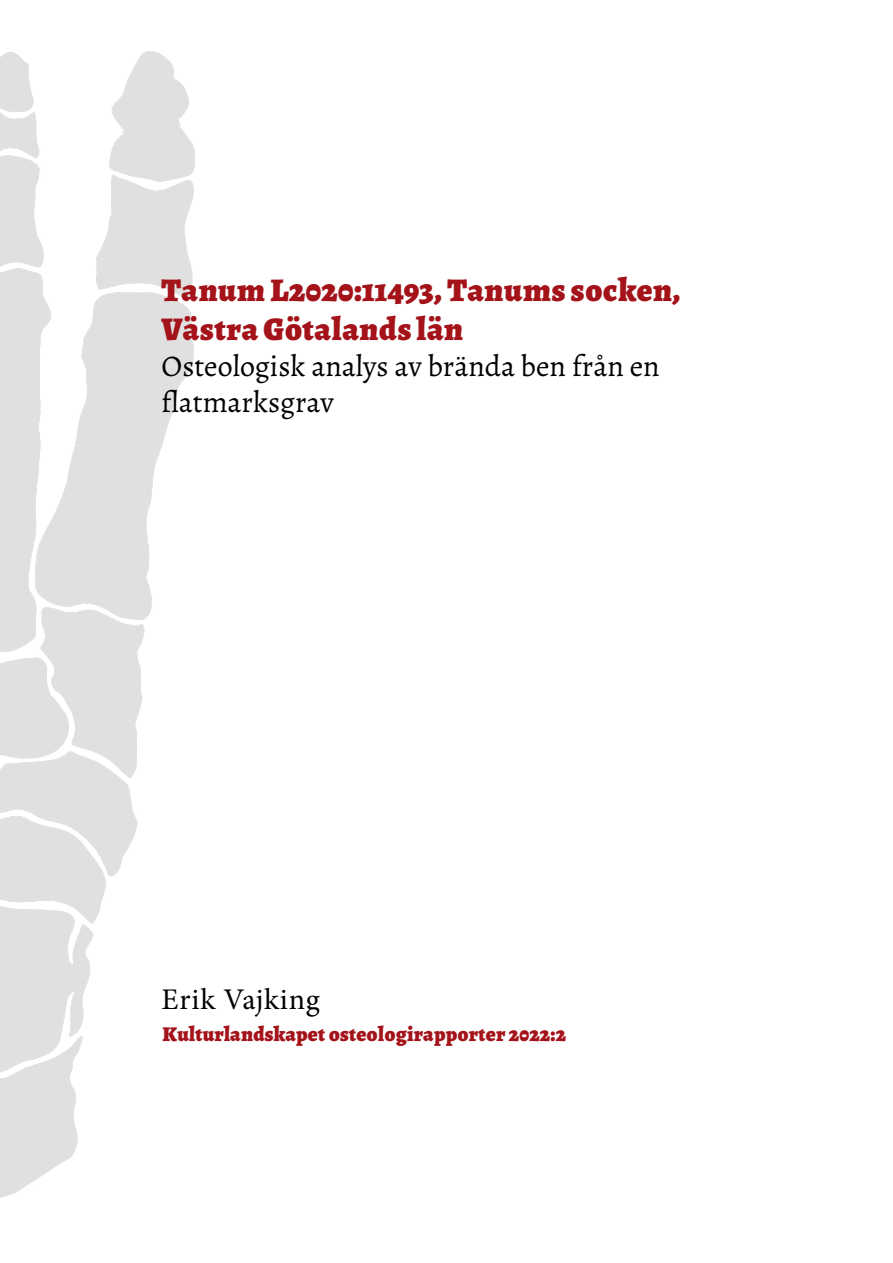
<style>
.page{position:relative;width:893px;height:1263px;background:#fff}
.page>*{position:absolute;margin:0;border:0;box-sizing:border-box;transform-origin:0 0}
.t1{font:900 33px/39px "Alegreya";letter-spacing:.015em;color:#a41319}
.t2{font:30px/36px "Alegreya";color:#000}
.t3{font:30px "Minion Pro";letter-spacing:.025em;color:#000}
.t4{font:900 21px "Alegreya";letter-spacing:.01em;color:#a41319}
</style>
<div class="page">
<img style="left:0;top:51px;width:195px;height:1147px">
<p class="t1" style="left:162px;top:269px;width:520px">Tanum L2020:11493, Tanums socken,<br>Västra Götalands län</p>
<p class="t2" style="left:162px;top:348px;width:500px">Osteologisk analys av brända ben från en flatmarksgrav</p>
<p class="t3" style="left:162px;top:980px;width:160px">Erik Vajking</p>
<p class="t4" style="left:163px;top:1018px;width:405px">Kulturlandskapet osteologirapporter 2022:2</p>
</div>
